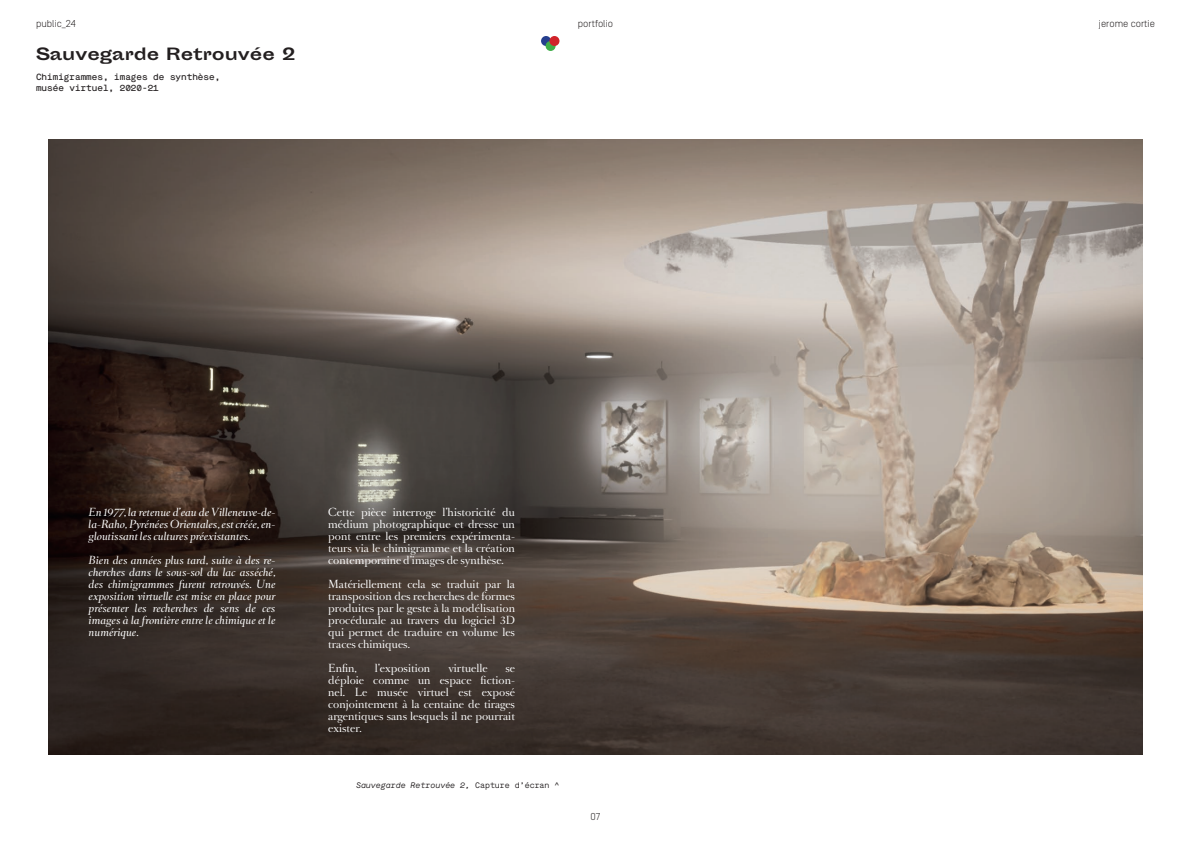
<style>
.page{position:relative;width:1191px;height:842px;background:#fff}
.page>*{position:absolute;margin:0;border:0;box-sizing:border-box;transform-origin:0 0}
.t1{font:700 16px "Sporting Grotesque";color:#231f20}
.t2{font:10px/12px "Romain BP Headline";color:#fff;text-align:justify}
.t3{font:italic 10px/12px "Romain BP Headline";color:#fff;text-align:justify}
.t4{font:300 10px "Simplon Norm";color:#231f20}
.t5{font:500 9px/10.8px "Maison Mono";color:#231f20}
.t6{font:italic 8px "Maison Mono";color:#231f20}
.s1{font-style:normal}
</style>
<div class="page">
<img style="left:49px;top:140px;width:1093px;height:615px">
<div style="left:541px;top:36px;width:10px;height:10px;background:#253f8e;border-radius:5px"></div>
<svg style="left:545px;top:41px;width:10px;height:10px"></svg>
<div style="left:549px;top:36px;width:10px;height:10px;background:#d1232a;border-radius:5px"></div>
<p class="t4" style="left:36px;top:18px;width:41px">public_24</p>
<p class="t4" style="left:578px;top:18px;width:37px">portfolio</p>
<p class="t4" style="left:1098px;top:18px;width:58px">jerome cortie</p>
<h1 class="t1" style="left:36px;top:45px;width:261px">Sauvegarde Retrouvée 2</h1>
<p class="t5" style="left:36px;top:72px;width:186px">Chimigrammes, images de synthèse, musée virtuel, 2020-21</p>
<p class="t3" style="left:89px;top:507px;width:188px">En 1977, la retenue d’eau de Villeneuve-de&shy;la-Raho, Pyrénées Orientales, est créée, en&shy;gloutissant les cultures préexistantes.</p>
<p class="t3" style="left:89px;top:555px;width:188px">Bien des années plus tard, suite à des re&shy;cherches dans le sous-sol du lac asséché, des chimigrammes furent retrouvés. Une exposition virtuelle est mise en place pour présenter les recherches de sens de ces images à la frontière entre le chimique et le numérique.</p>
<p class="t2" style="left:328px;top:507px;width:188px">Cette pièce interroge l’historicité du médium photographique et dresse un pont entre les premiers expérimenta&shy;teurs via le chimigramme et la création contemporaine d’images de synthèse.</p>
<p class="t2" style="left:328px;top:579px;width:188px">Matériellement cela se traduit par la transposition des recherches de formes produites par le geste à la modélisation procédurale au travers du logiciel 3D qui permet de traduire en volume les traces chimiques.</p>
<p class="t2" style="left:328px;top:663px;width:30px">Enfin,</p>
<p class="t2" style="left:375px;top:663px;width:57px">l’exposition</p>
<p class="t2" style="left:448px;top:663px;width:41px">virtuelle</p>
<p class="t2" style="left:328px;top:663px;width:188px;text-indent:177px">se déploie comme un espace fiction&shy;nel. Le musée virtuel est exposé conjointement à la centaine de tirages argentiques sans lesquels il ne pourrait exister.</p>
<p class="t6" style="left:356px;top:779px;width:205px">Sauvegarde Retrouvée 2, <span class="s1">Capture d’écran ^</span></p>
<p class="t4" style="left:590px;top:812px;width:11px">07</p>
</div>
